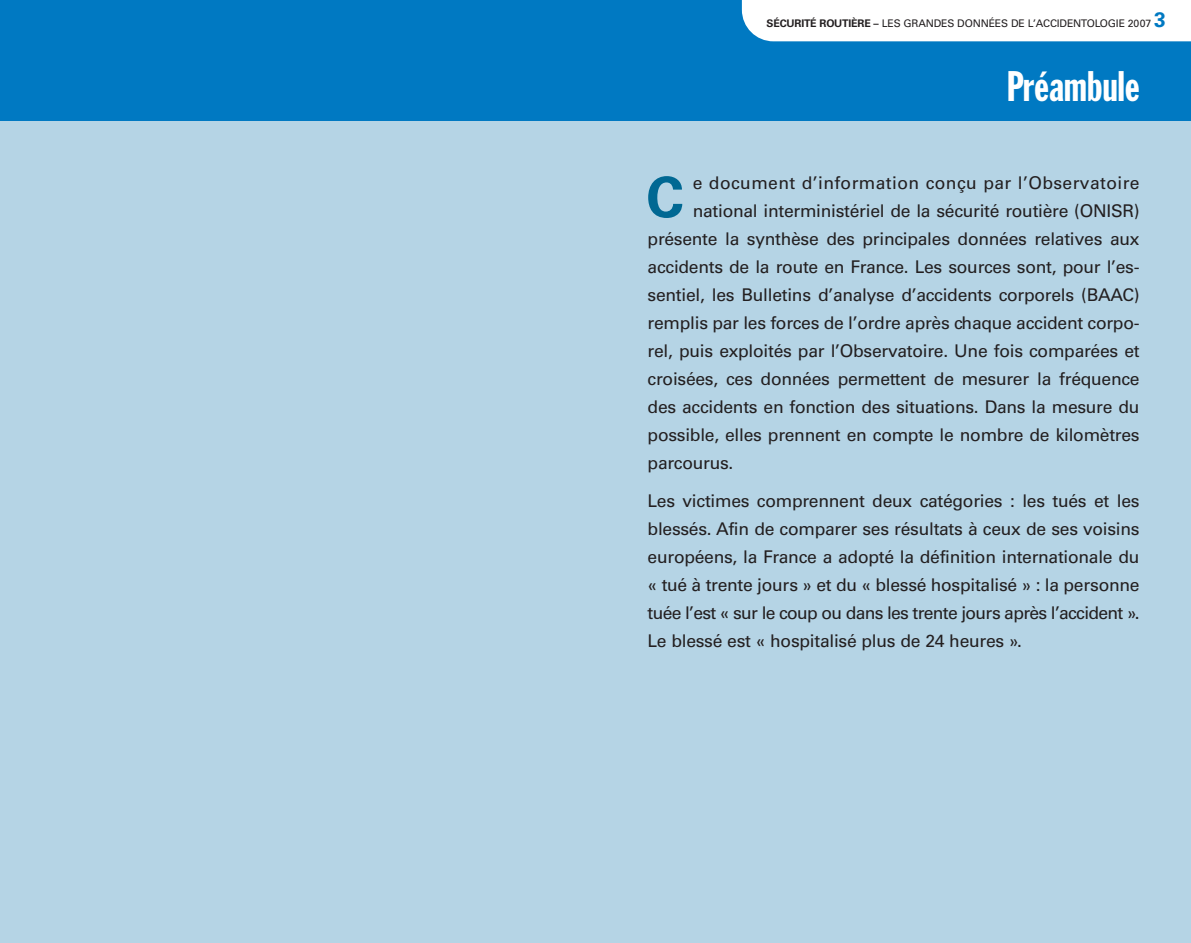
<style>
.page{position:relative;width:1191px;height:943px;background:#fff}
.page>*{position:absolute;margin:0;border:0;box-sizing:border-box;transform-origin:0 0}
.t1{font:700 56.18px "Univers";color:#006893}
.t2{font:42px "Franklin Gothic Extra Cond";letter-spacing:.005em;color:#fff}
.t3{font:17.5px/28px "Univers";letter-spacing:-.015em;color:#231f20;text-align:justify}
.t4{font:17.5px "Univers";letter-spacing:.02em;color:#231f20}
.t5{font:10.5px "Univers";letter-spacing:-.015em;color:#231f20}
.s1{font-weight:700}
.s2{font-weight:700;font-size:21px;color:#0079c2}
</style>
<div class="page">
<div style="left:0;top:88px;width:1191px;height:855px;background:#b5d4e5"></div>
<div style="left:0;top:0;width:1191px;height:121px;background:#0079c2"></div>
<div style="left:742px;top:0;width:449px;height:41px;background:#fff"></div>
<p class="t5" style="left:766px;top:20px;width:400px"><span class="s1">SÉCURITÉ ROUTIÈRE –</span> LES GRANDES DONNÉES DE L’ACCIDENTOLOGIE 2007 <span class="s2">3</span></p>
<h2 class="t2" style="left:1006px;top:71px;width:134px">Préambule</h2>
<h1 class="t1" style="left:646px;top:176px;width:39px">C</h1>
<p class="t4" style="left:692px;top:176px;width:448px">e document d’information conçu par l’Observatoire</p>
<p class="t3" style="left:692px;top:198px;width:448px">national interministériel de la sécurité routière (ONISR)</p>
<p class="t3" style="left:647px;top:226px;width:493px">présente la synthèse des principales données relatives aux</p>
<p class="t3" style="left:647px;top:254px;width:493px">accidents de la route en France. Les sources sont, pour l’es-</p>
<p class="t3" style="left:647px;top:282px;width:493px">sentiel, les Bulletins d’analyse d’accidents corporels (BAAC)</p>
<p class="t3" style="left:647px;top:310px;width:493px">remplis par les forces de l’ordre après chaque accident corpo-</p>
<p class="t3" style="left:647px;top:338px;width:493px">rel, puis exploités par l’Observatoire. Une fois comparées et</p>
<p class="t3" style="left:647px;top:366px;width:493px">croisées, ces données permettent de mesurer la fréquence</p>
<p class="t3" style="left:647px;top:394px;width:493px">des accidents en fonction des situations. Dans la mesure du</p>
<p class="t3" style="left:647px;top:422px;width:493px">possible, elles prennent en compte le nombre de kilomètres</p>
<p class="t3" style="left:647px;top:450px;width:87px">parcourus.</p>
<p class="t3" style="left:647px;top:488px;width:493px">Les victimes comprennent deux catégories : les tués et les blessés. Afin de comparer ses résultats à ceux de ses voisins européens, la France a adopté la définition internationale du « tué à trente jours » et du « blessé hospitalisé » : la personne tuée l’est « sur le coup ou dans les trente jours après l’accident ».<br>Le blessé est « hospitalisé plus de 24 heures ».</p>
</div>
